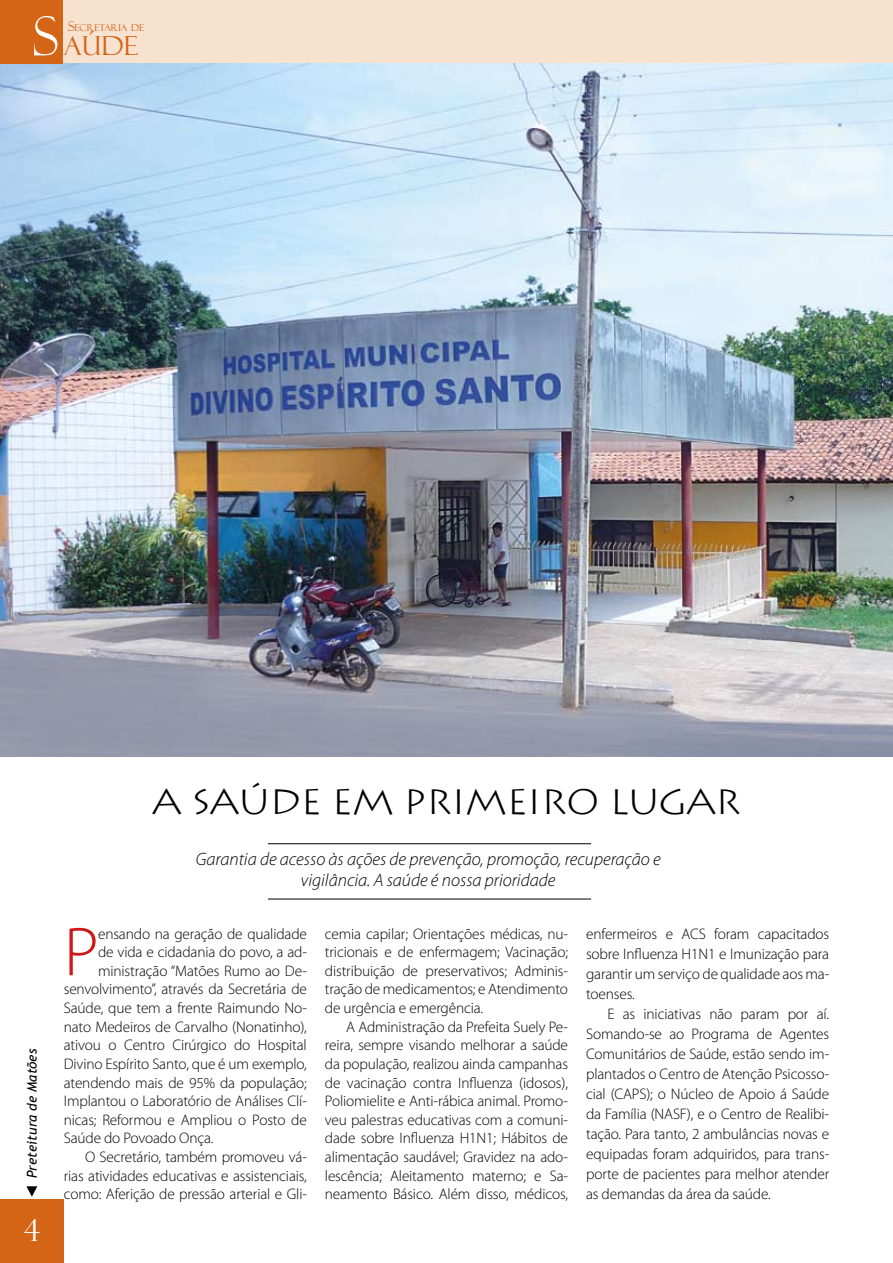
<style>
.page{position:relative;width:893px;height:1263px;background:#fff}
.page>*{position:absolute;margin:0;border:0;box-sizing:border-box;transform-origin:0 0}
.t1{font:300 69.75px "Myriad Pro";color:#cd1719}
.t2{font:54px "Felix Titling";color:#fff}
.t3{font:300 35.1px "Lithograph";letter-spacing:-.035em;color:#000;scale:1.11 1}
.t4{font:30px "Felix Titling";color:#fff}
.t5{font:26.25px "Felix Titling";color:#d46416}
.t6{font:italic 300 18px/21px "Myriad Pro";color:#000;text-align:center}
.t7{font:300 15.3px/18.6px "Myriad Pro";letter-spacing:-.01em;color:#000;text-align:justify}
.t8{font:italic 13.5px "Trebuchet MS";color:#000}
.t9{font:9.45px "Felix Titling";color:#d46416}
.s1{font-size:13.5px}
</style>
<div class="page">
<div style="left:0;top:0;width:893px;height:64px;background:#f7e1cf"></div>
<div style="left:0;top:1199px;width:64px;height:64px;background:#d46416"></div>
<img style="left:0;top:64px;width:893px;height:693px">
<div style="left:0;top:0;width:63px;height:64px;background:#d46416"></div>
<svg style="left:26px;top:1186px;width:11px;height:11px"></svg>
<hr style="left:268px;top:843px;width:323px;height:1px;background:#000">
<hr style="left:268px;top:899px;width:323px;height:1px;background:#000">
<h2 class="t2" style="left:33px;top:5px;width:25px">S</h2>
<p class="t9" style="left:68px;top:22px;width:78px"><span class="s1">S</span>ECRETARIA DE</p>
<h3 class="t5" style="left:64px;top:30px;width:76px">AÚDE</h3>
<p class="t8" style="left:24px;top:1178px;width:131px;rotate:-90deg">Preteitura de Matões</p>
<h3 class="t4" style="left:24px;top:1213px;width:18px">4</h3>
<h3 class="t3" style="left:151px;top:782px;width:533px">A SAÚDE EM PRIMEIRO LUGAR</h3>
<p class="t6" style="left:196px;top:848px;width:466px">Garantia de acesso às ações de prevenção, promoção, recuperação e vigilância. A saúde é nossa prioridade</p>
<h1 class="t1" style="left:64px;top:910px;width:37px">P</h1>
<p class="t7" style="left:98px;top:924px;width:210px">ensando na geração de qualidade</p>
<p class="t7" style="left:98px;top:942px;width:210px">de vida e cidadania do povo, a ad-</p>
<p class="t7" style="left:98px;top:961px;width:210px">ministração “Matões Rumo ao De-</p>
<p class="t7" style="left:64px;top:980px;width:245px">senvolvimento”, através da Secretária de</p>
<p class="t7" style="left:64px;top:998px;width:245px">Saúde, que tem a frente Raimundo No-</p>
<p class="t7" style="left:64px;top:1017px;width:245px">nato Medeiros de Carvalho (Nonatinho),</p>
<p class="t7" style="left:64px;top:1036px;width:245px">ativou o Centro Cirúrgico do Hospital</p>
<p class="t7" style="left:64px;top:1054px;width:245px">Divino Espírito Santo, que é um exemplo,</p>
<p class="t7" style="left:64px;top:1073px;width:245px">atendendo mais de 95% da população;</p>
<p class="t7" style="left:64px;top:1091px;width:245px">Implantou o Laboratório de Análises Clí-</p>
<p class="t7" style="left:64px;top:1110px;width:245px">nicas; Reformou e Ampliou o Posto de</p>
<p class="t7" style="left:64px;top:1129px;width:151px">Saúde do Povoado Onça.</p>
<p class="t7" style="left:85px;top:1147px;width:223px">O Secretário, também promoveu vá-</p>
<p class="t7" style="left:64px;top:1166px;width:245px">rias atividades educativas e assistenciais,</p>
<p class="t7" style="left:64px;top:1185px;width:245px">como: Aferição de pressão arterial e Gli-</p>
<p class="t7" style="left:325px;top:924px;width:245px">cemia capilar; Orientações médicas, nu&shy;tricionais e de enfermagem; Vacinação; distribuição de preservativos; Adminis&shy;tração de medicamentos; e Atendimento de urgência e emergência.</p>
<p class="t7" style="left:325px;top:1017px;width:245px;text-indent:21px">A Administração da Prefeita Suely Pe&shy;reira, sempre visando melhorar a saúde da população, realizou ainda campanhas de vacinação contra Influenza (idosos), Poliomielite e Anti-rábica animal. Promo&shy;veu palestras educativas com a comuni&shy;dade sobre Influenza H1N1; Hábitos de alimentação saudável; Gravidez na ado&shy;lescência; Aleitamento materno; e Sa&shy;neamento Básico. Além disso, médicos,</p>
<p class="t7" style="left:586px;top:923px;width:245px;line-height:20.1px">enfermeiros e ACS foram capacitados sobre Influenza H1N1 e Imunização para garantir um serviço de qualidade aos ma&shy;toenses.</p>
<p class="t7" style="left:586px;top:1003px;width:245px;line-height:20.1px;text-indent:21px">E as iniciativas não param por aí.<br>Somando-se ao Programa de Agentes Comunitários de Saúde, estão sendo im&shy;plantados o Centro de Atenção Psicosso&shy;cial (CAPS); o Núcleo de Apoio á Saúde da Família (NASF), e o Centro de Realibi&shy;tação. Para tanto, 2 ambulâncias novas e equipadas foram adquiridos, para trans&shy;porte de pacientes para melhor atender as demandas da área da saúde.</p>
</div>
